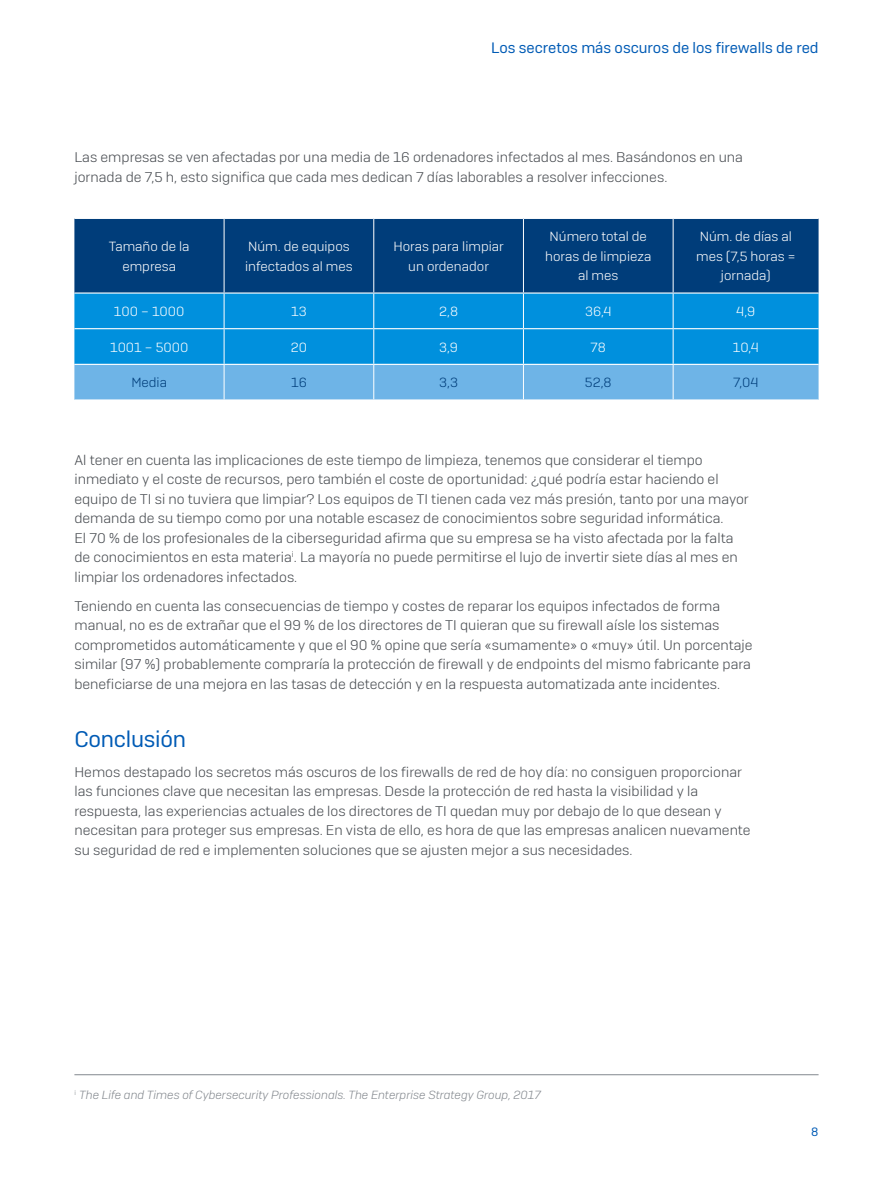
<style>
.page{position:relative;width:893px;height:1191px;background:#fff}
.page>*{position:absolute;margin:0;border:0;box-sizing:border-box;transform-origin:0 0}
.t1{font:22.5px "Sophos Sans";letter-spacing:-.01em;color:#005bb5}
.t2{font:15px "Sophos Sans";color:#005bb5}
.Body_Copy{font:300 14.25px/19.5px "Sophos Sans";color:#464a4f}
.Body_-_black{font:300 13.5px/19.5px "Sophos Sans";color:#fff;text-align:center}
.Body_-_black-2{font:300 13.5px "Sophos Sans";color:#003d7a}
.Body_-_black-3{font:italic 300 12px "Sophos Sans";color:#83888e}
.t3{font:12px "Sophos Sans";color:#005bb5}
</style>
<div class="page">
<div style="left:74px;top:219px;width:745px;height:73px;background:#003d7a"></div>
<div style="left:74px;top:294px;width:745px;height:70px;background:#0090dd"></div>
<div style="left:74px;top:365px;width:745px;height:34px;background:#6eb4e7"></div>
<hr style="left:74px;top:328px;width:150px;height:1px;background:#fff">
<hr style="left:673px;top:328px;width:146px;height:1px;background:#fff">
<hr style="left:224px;top:328px;width:150px;height:1px;background:#fff">
<hr style="left:374px;top:328px;width:149px;height:1px;background:#fff">
<hr style="left:523px;top:328px;width:150px;height:1px;background:#fff">
<hr style="left:224px;top:219px;width:1px;height:73px;background:#fff">
<hr style="left:373px;top:219px;width:1px;height:73px;background:#fff">
<hr style="left:523px;top:219px;width:1px;height:73px;background:#fff">
<hr style="left:673px;top:219px;width:1px;height:73px;background:#fff">
<hr style="left:224px;top:294px;width:1px;height:34px;background:#fff">
<hr style="left:373px;top:294px;width:1px;height:34px;background:#fff">
<hr style="left:523px;top:294px;width:1px;height:34px;background:#fff">
<hr style="left:673px;top:294px;width:1px;height:34px;background:#fff">
<hr style="left:224px;top:329px;width:1px;height:35px;background:#fff">
<hr style="left:373px;top:329px;width:1px;height:35px;background:#fff">
<hr style="left:523px;top:329px;width:1px;height:35px;background:#fff">
<hr style="left:673px;top:329px;width:1px;height:35px;background:#fff">
<hr style="left:224px;top:365px;width:1px;height:34px;background:#fff">
<hr style="left:373px;top:365px;width:1px;height:34px;background:#fff">
<hr style="left:523px;top:365px;width:1px;height:34px;background:#fff">
<hr style="left:673px;top:365px;width:1px;height:34px;background:#fff">
<hr style="left:74px;top:1074px;width:745px;height:1px;background:#83888e">
<p class="t2" style="left:491px;top:39px;width:329px">Los secretos más oscuros de los firewalls de red</p>
<p class="Body_Copy" style="left:74px;top:147px;width:670px">Las empresas se ven afectadas por una media de 16 ordenadores infectados al mes. Basándonos en una jornada de 7,5 h, esto significa que cada mes dedican 7 días laborables a resolver infecciones.</p>
<p class="Body_-_black" style="left:109px;top:236px;width:82px">Tamaño de la empresa</p>
<p class="Body_-_black" style="left:245px;top:236px;width:109px;text-align:left">Núm. de equipos infectados al mes</p>
<p class="Body_-_black" style="left:393px;top:236px;width:112px">Horas para limpiar un ordenador</p>
<p class="Body_-_black" style="left:545px;top:226px;width:108px">Número total de horas de limpieza al mes</p>
<p class="Body_-_black" style="left:696px;top:226px;width:101px">Núm. de días al mes (7,5 horas = jornada)</p>
<p class="Body_-_black" style="left:114px;top:301px;width:72px">100 – 1000</p>
<p class="Body_-_black" style="left:291px;top:301px;width:17px">13</p>
<p class="Body_-_black" style="left:439px;top:301px;width:21px">2,8</p>
<p class="Body_-_black" style="left:585px;top:301px;width:28px">36,4</p>
<p class="Body_-_black" style="left:736px;top:301px;width:21px">4,9</p>
<p class="Body_-_black" style="left:110px;top:337px;width:80px">1001 – 5000</p>
<p class="Body_-_black" style="left:291px;top:337px;width:18px">20</p>
<p class="Body_-_black" style="left:439px;top:337px;width:20px">3,9</p>
<p class="Body_-_black" style="left:591px;top:337px;width:17px">78</p>
<p class="Body_-_black" style="left:733px;top:337px;width:28px">10,4</p>
<p class="Body_-_black-2" style="left:131px;top:374px;width:37px">Media</p>
<p class="Body_-_black-2" style="left:291px;top:374px;width:17px">16</p>
<p class="Body_-_black-2" style="left:439px;top:374px;width:20px">3,3</p>
<p class="Body_-_black-2" style="left:585px;top:374px;width:28px">52,8</p>
<p class="Body_-_black-2" style="left:733px;top:374px;width:27px">7,04</p>
<p class="Body_Copy" style="left:74px;top:449px;width:676px">Al tener en cuenta las implicaciones de este tiempo de limpieza, tenemos que considerar el tiempo inmediato y el coste de recursos, pero también el coste de oportunidad: ¿qué podría estar haciendo el equipo de TI si no tuviera que limpiar? Los equipos de TI tienen cada vez más presión, tanto por una mayor demanda de su tiempo como por una notable escasez de conocimientos sobre seguridad informática.<br>El 70 % de los profesionales de la ciberseguridad afirma que su empresa se ha visto afectada por la falta de conocimientos en esta materia<sup>i</sup>. La mayoría no puede permitirse el lujo de invertir siete días al mes en limpiar los ordenadores infectados.</p>
<p class="Body_Copy" style="left:74px;top:596px;width:680px">Teniendo en cuenta las consecuencias de tiempo y costes de reparar los equipos infectados de forma manual, no es de extrañar que el 99 % de los directores de TI quieran que su firewall aísle los sistemas comprometidos automáticamente y que el 90 % opine que sería «sumamente» o «muy» útil. Un porcentaje similar (97 %) probablemente compraría la protección de firewall y de endpoints del mismo fabricante para beneficiarse de una mejora en las tasas de detección y en la respuesta automatizada ante incidentes.</p>
<h1 class="t1" style="left:74px;top:726px;width:113px">Conclusión</h1>
<p class="Body_Copy" style="left:74px;top:761px;width:678px">Hemos destapado los secretos más oscuros de los firewalls de red de hoy día: no consiguen proporcionar las funciones clave que necesitan las empresas. Desde la protección de red hasta la visibilidad y la respuesta, las experiencias actuales de los directores de TI quedan muy por debajo de lo que desean y necesitan para proteger sus empresas. En vista de ello, es hora de que las empresas analicen nuevamente su seguridad de red e implementen soluciones que se ajusten mejor a sus necesidades.</p>
<p class="Body_-_black-3" style="left:74px;top:1087px;width:468px"><sup>i</sup> The Life and Times of Cybersecurity Professionals. The Enterprise Strategy Group, 2017</p>
<p class="t3" style="left:811px;top:1124px;width:9px">8</p>
</div>
